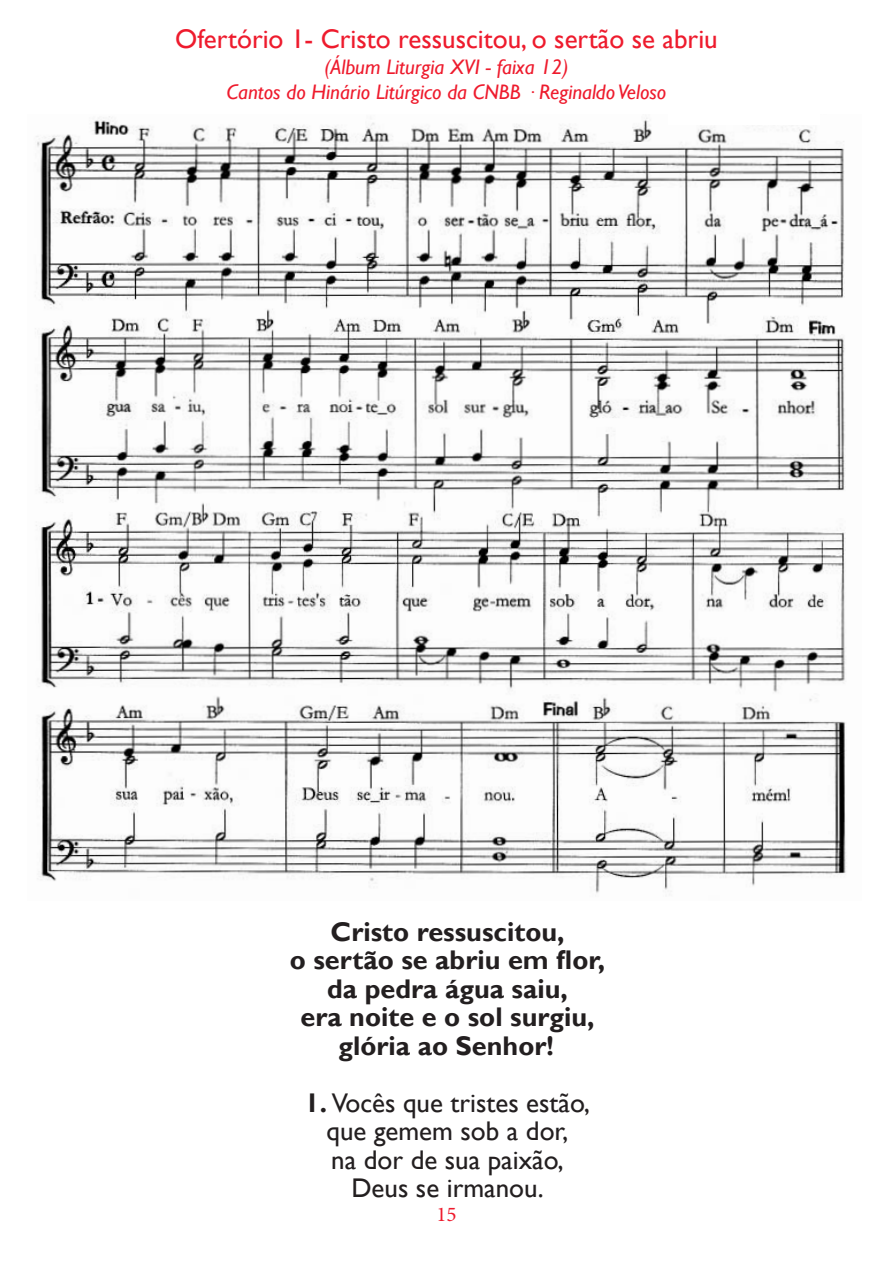
<style>
.page{position:relative;width:893px;height:1263px;background:#fff}
.page>*{position:absolute;margin:0;border:0;box-sizing:border-box;transform-origin:0 0}
.Refrão{font:700 27px "Gill Sans";color:#231f20}
.Música{font:27px/28.5px "Gill Sans";color:#231f20;text-align:center}
.NOME_DA_MÚSICA{font:27px "Gill Sans";color:#ee1b2d}
.itálico{font:italic 21px "Gill Sans";color:#ee1b2d}
.t1{font:21px "Minion Pro";color:#ee1b2d}
.s1{font-weight:700}
</style>
<div class="page">
<img style="left:35px;top:116px;width:812px;height:777px">
<div style="left:668px;top:106px;width:152px;height:19px;background:#fff"></div>
<p class="NOME_DA_MÚSICA" style="left:175px;top:24px;width:544px">Ofertório 1- Cristo ressuscitou, o sertão se abriu</p>
<p class="itálico" style="left:324px;top:54px;width:246px">(Álbum Liturgia XVI - faixa 12)</p>
<p class="itálico" style="left:227px;top:79px;width:441px">Cantos do Hinário Litúrgico da CNBB · Reginaldo Veloso</p>
<p class="Refrão" style="left:331px;top:915px;width:235px">Cristo ressuscitou,</p>
<p class="Refrão" style="left:290px;top:944px;width:317px">o sertão se abriu em flor,</p>
<p class="Refrão" style="left:327px;top:972px;width:242px">da pedra água saiu,</p>
<p class="Refrão" style="left:300px;top:1001px;width:296px">era noite e o sol surgiu,</p>
<p class="Refrão" style="left:338px;top:1029px;width:217px">glória ao Senhor!</p>
<p class="Música" style="left:305px;top:1089px;width:287px"><span class="s1">1.</span> Vocês que tristes estão, que gemem sob a dor,<br>na dor de sua paixão,<br>Deus se irmanou.</p>
<p class="t1" style="left:436px;top:1200px;width:22px">15</p>
</div>
